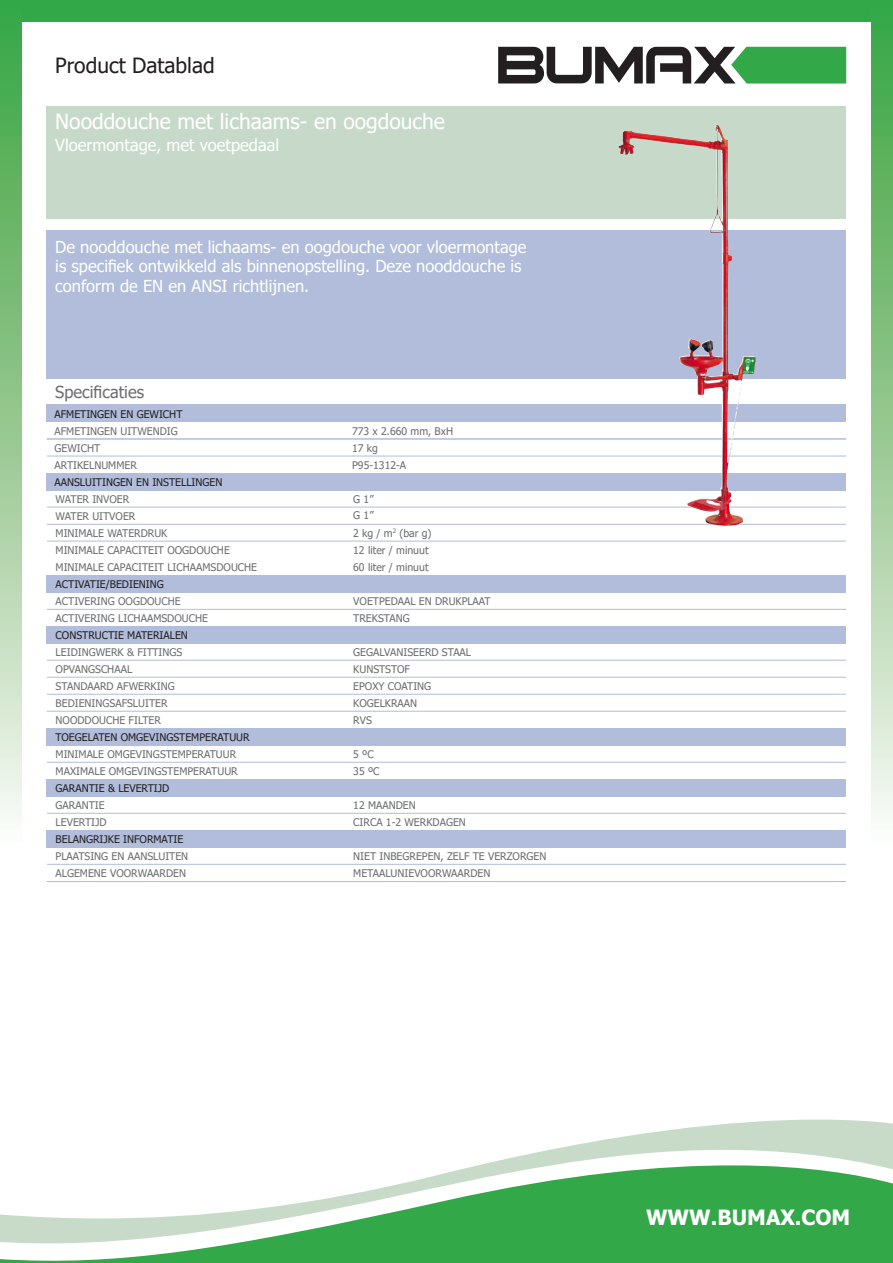
<style>
.page{position:relative;width:893px;height:1263px;background:#fff}
.page>*{position:absolute;margin:0;border:0;box-sizing:border-box;transform-origin:0 0}
.t1{font:21px "Tahoma";color:#fff}
.t2{font:21px "Tahoma";color:#231f20}
.t3{font:700 21px "Tahoma";color:#fff}
.t4{font:16.5px/19.8px "Tahoma";color:#fff}
.t5{font:16.5px "Tahoma";color:#6c6d70}
.t6{font:10.5px "Tahoma";color:#6c6d70}
.t7{font:10.5px "Tahoma";color:#231f20}
</style>
<div class="page">
<div style="left:47px;top:405px;width:799px;height:17px;background:#b1bdda"></div>
<div style="left:47px;top:473px;width:799px;height:17px;background:#b1bdda"></div>
<hr style="left:47px;top:439px;width:799px;height:1px;background:#b1bdda">
<hr style="left:47px;top:456px;width:799px;height:1px;background:#b1bdda">
<div style="left:47px;top:575px;width:799px;height:17px;background:#b1bdda"></div>
<hr style="left:47px;top:507px;width:799px;height:1px;background:#b1bdda">
<hr style="left:47px;top:524px;width:799px;height:1px;background:#b1bdda">
<hr style="left:47px;top:541px;width:799px;height:1px;background:#b1bdda">
<div style="left:47px;top:626px;width:799px;height:17px;background:#b1bdda"></div>
<div style="left:47px;top:728px;width:799px;height:17px;background:#b1bdda"></div>
<hr style="left:47px;top:762px;width:799px;height:1px;background:#b1bdda">
<div style="left:47px;top:830px;width:799px;height:17px;background:#b1bdda"></div>
<div style="left:47px;top:779px;width:799px;height:17px;background:#b1bdda"></div>
<hr style="left:47px;top:813px;width:799px;height:1px;background:#b1bdda">
<hr style="left:47px;top:864px;width:799px;height:1px;background:#b1bdda">
<hr style="left:47px;top:881px;width:799px;height:1px;background:#b1bdda">
<hr style="left:47px;top:711px;width:799px;height:1px;background:#b1bdda">
<hr style="left:47px;top:677px;width:799px;height:1px;background:#b1bdda">
<hr style="left:47px;top:660px;width:799px;height:1px;background:#b1bdda">
<hr style="left:47px;top:609px;width:799px;height:1px;background:#b1bdda">
<hr style="left:47px;top:694px;width:799px;height:1px;background:#b1bdda">
<svg style="left:0;top:1243px;width:893px;height:20px;fill:#32a849"></svg>
<svg style="left:0;top:1119px;width:893px;height:124px"></svg>
<div style="left:0;top:0;width:893px;height:21px;background:#32a849"></div>
<div style="left:872px;top:0;width:21px;height:842px;background:linear-gradient(to bottom,#34a03a,#f8f5ef)"></div>
<div style="left:0;top:0;width:21px;height:842px;background:linear-gradient(to bottom,#34a03a,#f8f5ef)"></div>
<div style="left:47px;top:230px;width:799px;height:149px;background:#b1bdda"></div>
<div style="left:47px;top:106px;width:799px;height:113px;background:#c7dac9"></div>
<svg style="left:498px;top:47px;width:348px;height:37px"></svg>
<img style="left:618px;top:125px;width:125px;height:401px">
<p class="t2" style="left:55px;top:51px;width:161px">Product Datablad</p>
<p class="t1" style="left:55px;top:107px;width:391px">Nooddouche met lichaams- en oogdouche</p>
<p class="t4" style="left:55px;top:136px;width:225px">Vloermontage, met voetpedaal</p>
<p class="t4" style="left:55px;top:238px;width:473px">De nooddouche met lichaams- en oogdouche voor vloermontage is specifiek ontwikkeld als binnenopstelling. Deze nooddouche is conform de EN en ANSI richtlijnen.</p>
<p class="t5" style="left:55px;top:381px;width:90px">Specificaties</p>
<p class="t6" style="left:54px;top:424px;width:125px">AFMETINGEN UITWENDIG</p>
<p class="t6" style="left:352px;top:424px;width:102px">773 x 2.660 mm, BxH</p>
<p class="t6" style="left:352px;top:441px;width:27px">17 kg</p>
<p class="t6" style="left:352px;top:458px;width:55px">P95-1312-A</p>
<p class="t7" style="left:54px;top:407px;width:129px">AFMETINGEN EN GEWICHT</p>
<p class="t6" style="left:54px;top:441px;width:47px">GEWICHT</p>
<p class="t6" style="left:54px;top:458px;width:84px">ARTIKELNUMMER</p>
<p class="t7" style="left:54px;top:475px;width:169px">AANSLUITINGEN EN INSTELLINGEN</p>
<p class="t6" style="left:56px;top:492px;width:75px">WATER INVOER</p>
<p class="t6" style="left:56px;top:509px;width:81px">WATER UITVOER</p>
<p class="t6" style="left:56px;top:526px;width:113px">MINIMALE WATERDRUK</p>
<p class="t6" style="left:56px;top:543px;width:176px">MINIMALE CAPACITEIT OOGDOUCHE</p>
<p class="t6" style="left:56px;top:560px;width:203px">MINIMALE CAPACITEIT LICHAAMSDOUCHE</p>
<p class="t7" style="left:56px;top:577px;width:110px">ACTIVATIE/BEDIENING</p>
<p class="t6" style="left:56px;top:594px;width:127px">ACTIVERING OOGDOUCHE</p>
<p class="t6" style="left:56px;top:611px;width:154px">ACTIVERING LICHAAMSDOUCHE</p>
<p class="t7" style="left:56px;top:628px;width:134px">CONSTRUCTIE MATERIALEN</p>
<p class="t6" style="left:56px;top:645px;width:128px">LEIDINGWERK &amp; FITTINGS</p>
<p class="t6" style="left:56px;top:662px;width:78px">OPVANGSCHAAL</p>
<p class="t6" style="left:56px;top:679px;width:121px">STANDAARD AFWERKING</p>
<p class="t6" style="left:56px;top:696px;width:113px">BEDIENINGSAFSLUITER</p>
<p class="t6" style="left:56px;top:713px;width:107px">NOODDOUCHE FILTER</p>
<p class="t7" style="left:56px;top:730px;width:196px">TOEGELATEN OMGEVINGSTEMPERATUUR</p>
<p class="t6" style="left:353px;top:492px;width:22px">G 1”</p>
<p class="t6" style="left:353px;top:508px;width:22px">G 1”</p>
<p class="t6" style="left:353px;top:526px;width:80px">2 kg / m<sup>2</sup> (bar g)</p>
<p class="t6" style="left:353px;top:543px;width:77px">12 liter / minuut</p>
<p class="t6" style="left:353px;top:560px;width:77px">60 liter / minuut</p>
<p class="t6" style="left:353px;top:594px;width:139px">VOETPEDAAL EN DRUKPLAAT</p>
<p class="t6" style="left:353px;top:611px;width:58px">TREKSTANG</p>
<p class="t6" style="left:353px;top:645px;width:119px">GEGALVANISEERD STAAL</p>
<p class="t6" style="left:353px;top:679px;width:79px">EPOXY COATING</p>
<p class="t6" style="left:353px;top:696px;width:65px">KOGELKRAAN</p>
<p class="t6" style="left:353px;top:713px;width:20px">RVS</p>
<p class="t6" style="left:353px;top:662px;width:58px">KUNSTSTOF</p>
<p class="t6" style="left:56px;top:747px;width:182px">MINIMALE OMGEVINGSTEMPERATUUR</p>
<p class="t6" style="left:353px;top:747px;width:22px">5 ºC</p>
<p class="t6" style="left:56px;top:764px;width:184px">MAXIMALE OMGEVINGSTEMPERATUUR</p>
<p class="t6" style="left:353px;top:764px;width:28px">35 ºC</p>
<p class="t7" style="left:56px;top:781px;width:115px">GARANTIE &amp; LEVERTIJD</p>
<p class="t6" style="left:56px;top:798px;width:51px">GARANTIE</p>
<p class="t6" style="left:56px;top:815px;width:53px">LEVERTIJD</p>
<p class="t7" style="left:56px;top:832px;width:129px">BELANGRIJKE INFORMATIE</p>
<p class="t6" style="left:56px;top:849px;width:134px">PLAATSING EN AANSLUITEN</p>
<p class="t6" style="left:56px;top:866px;width:132px">ALGEMENE VOORWAARDEN</p>
<p class="t6" style="left:353px;top:798px;width:64px">12 MAANDEN</p>
<p class="t6" style="left:353px;top:815px;width:114px">CIRCA 1-2 WERKDAGEN</p>
<p class="t6" style="left:353px;top:849px;width:195px">NIET INBEGREPEN, ZELF TE VERZORGEN</p>
<p class="t6" style="left:353px;top:866px;width:139px">METAALUNIEVOORWAARDEN</p>
<p class="t3" style="left:646px;top:1203px;width:206px">WWW.BUMAX.COM</p>
</div>
